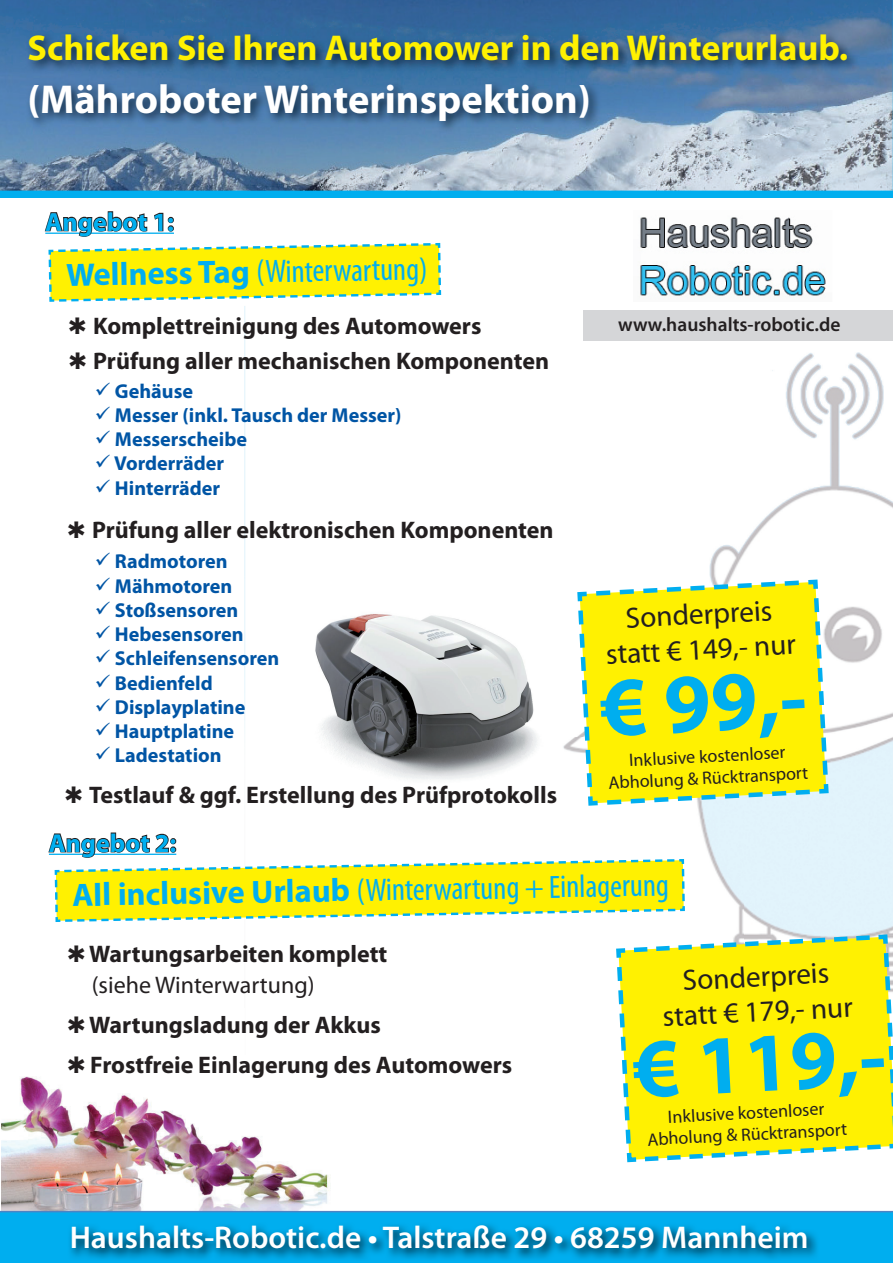
<style>
.page{position:relative;width:893px;height:1263px;background:#fff}
.page>*{position:absolute;margin:0;border:0;box-sizing:border-box;transform-origin:0 0}
.t1{font:700 84.3px "Myriad Pro";color:#00aeef}
.t2{font:700 40.5px "Myriad Pro";color:#fff}
.t3{font:700 36px "Myriad Pro";color:#fff101}
.t4{font:condensed 32.4px "Myriad Pro";color:#00aeef}
.t5{font:600 31.5px "Myriad Pro";color:#fff}
.t6{font:29.25px/35.1px "Myriad Pro";color:#231f20;text-align:center}
.t7{font:700 26.25px "Myriad Pro";color:#00aeef}
.t8{font:700 25.95px "Myriad Pro";color:#00aeef}
.t9{font:700 24px/31.2px "Myriad Pro";color:#231f20}
.t10{font:700 20.1px "Myriad Pro";color:#0155a5}
.t11{font:600 19.5px "Myriad Pro";color:#231f20}
.t12{font:18px/21.6px "Myriad Pro";color:#231f20;text-align:center}
.s1{font-weight:700;font-stretch:normal}
.s2{font-weight:400}
</style>
<div class="page">
<img style="left:563px;top:310px;width:330px;height:622px">
<div style="left:584px;top:310px;width:309px;height:31px;background:#d5d6d8"></div>
<div style="left:0;top:103px;width:893px;height:95px;background:#00aeef"></div>
<svg style="left:0;top:0;width:893px;height:191px;background:#7092b4"></svg>
<img style="left:1px;top:1076px;width:495px;height:135px">
<img style="left:315px;top:614px;width:222px;height:166px">
<svg style="left:0;top:1211px;width:893px;height:52px;background:#05aaeb"></svg>
<img style="left:26px;top:31px;width:833px;height:102px">
<svg style="left:44px;top:211px;width:398px;height:91px"></svg>
<svg style="left:48px;top:815px;width:638px;height:108px"></svg>
<img style="left:68px;top:1221px;width:751px;height:40px">
<svg style="left:575px;top:577px;width:256px;height:231px;background:#f3ef2e"></svg>
<svg style="left:616px;top:932px;width:277px;height:231px;background:#f4ef24"></svg>
<img style="left:640px;top:217px;width:186px;height:80px">
<h3 class="t3" style="left:27px;top:25px;width:822px">Schicken Sie Ihren Automower in den Winterurlaub.</h3>
<h2 class="t2" style="left:27px;top:73px;width:565px">(Mähroboter Winterinspektion)</h2>
<p class="t7" style="left:45px;top:205px;width:130px">Angebot 1:</p>
<h3 class="t4" style="left:66px;top:255px;width:363px;rotate:-1deg"><span class="s1">Wellness Tag</span> (Winterwartung)</h3>
<p class="t9" style="left:69px;top:310px;width:414px">✱ Komplettreinigung des Automowers</p>
<p class="t9" style="left:69px;top:344px;width:482px">✱ Prüfung aller mechanischen Komponenten</p>
<p class="t10" style="left:95px;top:378px;width:100px">✓ Gehäuse</p>
<p class="t10" style="left:95px;top:402px;width:308px">✓ Messer (inkl. Tausch der Messer)</p>
<p class="t10" style="left:95px;top:426px;width:154px">✓ Messerscheibe</p>
<p class="t10" style="left:95px;top:451px;width:131px">✓ Vorderräder</p>
<p class="t10" style="left:95px;top:475px;width:127px">✓ Hinterräder</p>
<p class="t9" style="left:68px;top:513px;width:488px">✱ Prüfung aller elektronischen Komponenten</p>
<p class="t10" style="left:95px;top:549px;width:134px">✓ Radmotoren</p>
<p class="t10" style="left:95px;top:573px;width:139px">✓ Mähmotoren</p>
<p class="t10" style="left:95px;top:597px;width:145px">✓ Stoßsensoren</p>
<p class="t10" style="left:95px;top:621px;width:150px">✓ Hebesensoren</p>
<p class="t10" style="left:95px;top:645px;width:186px">✓ Schleifensensoren</p>
<p class="t10" style="left:95px;top:670px;width:119px">✓ Bedienfeld</p>
<p class="t10" style="left:95px;top:694px;width:152px">✓ Displayplatine</p>
<p class="t10" style="left:95px;top:718px;width:141px">✓ Hauptplatine</p>
<p class="t10" style="left:95px;top:742px;width:128px">✓ Ladestation</p>
<p class="t9" style="left:65px;top:778px;width:494px">✱ Testlauf &amp; ggf. Erstellung des Prüfprotokolls</p>
<p class="t11" style="left:618px;top:312px;width:224px">www.haushalts-robotic.de</p>
<p class="t6" style="left:603px;top:601px;width:192px;rotate:-3deg">Sonderpreis statt € 149,- nur</p>
<h1 class="t1" style="left:597px;top:653px;width:208px;rotate:-3deg">€ 99,-</h1>
<p class="t12" style="left:607px;top:750px;width:201px;rotate:-3deg">Inklusive kostenloser<br>Abholung &amp; Rücktransport</p>
<p class="t8" style="left:49px;top:826px;width:129px">Angebot 2:</p>
<h3 class="t4" style="left:72px;top:875px;width:598px;rotate:-1deg"><span class="s1">All inclusive Urlaub</span> (Winterwartung + Einlagerung</h3>
<p class="t9" style="left:92px;top:938px;width:297px;text-indent:-24px">✱ Wartungsarbeiten komplett <span class="s2">(siehe Winterwartung)</span></p>
<p class="t9" style="left:68px;top:1004px;width:446px;line-height:39.8px">✱ Wartungsladung der Akkus<br>✱ Frostfreie Einlagerung des Automowers</p>
<p class="t6" style="left:660px;top:963px;width:192px;rotate:-3deg">Sonderpreis statt € 179,- nur</p>
<h1 class="t1" style="left:630px;top:1014px;width:255px;rotate:-3deg">€ 119,-</h1>
<p class="t12" style="left:646px;top:1107px;width:201px;rotate:-3deg">Inklusive kostenloser<br>Abholung &amp; Rücktransport</p>
<h3 class="t5" style="left:70px;top:1217px;width:740px">Haushalts-Robotic.de • Talstraße 29 • 68259 Mannheim</h3>
</div>
